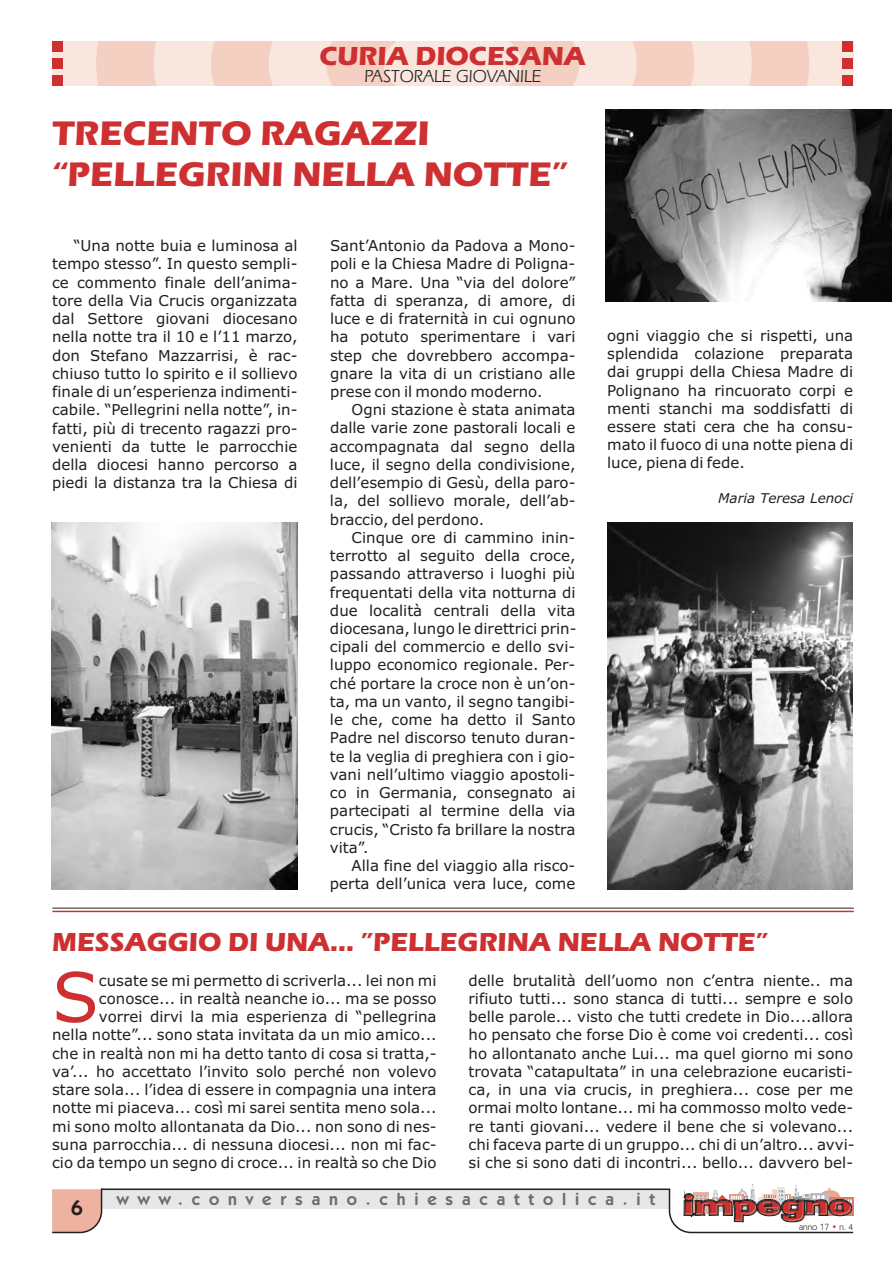
<style>
.page{position:relative;width:893px;height:1263px;background:#fff}
.page>*{position:absolute;margin:0;border:0;box-sizing:border-box;transform-origin:0 0}
.t1{font:68.4px "Verdana";color:#ce3031}
.t2{font:700 35.4px/40.5px "Eras ITC";color:#ce3031}
.t3{font:700 27px "Eras ITC";color:#ce3031}
.t4{font:600 21px "Kabel IT Cby BT";color:#231f20}
.t5{font:18px "Eras IT Cby BT";color:#231f20}
.t6{font:600 17.25px "Kabel IT Cby BT";letter-spacing:.515em;color:#6c6d70}
.t7{font:15px/18.3px "Verdana";color:#231f20;text-align:justify}
.t8{font:italic 13.5px "Verdana";color:#231f20}
.t9{font:9px "Kabel IT Cby BT";color:#231f20}
.t10{font:9px "Kabel IT Cby BT";color:#ce3031}
</style>
<div class="page">
<svg style="left:52px;top:1184px;width:802px;height:50px"></svg>
<img style="left:605px;top:110px;width:286px;height:191px">
<img style="left:52px;top:523px;width:245px;height:366px">
<img style="left:607px;top:523px;width:245px;height:366px">
<hr style="left:52px;top:908px;width:802px;height:1px;background:#231f20">
<hr style="left:52px;top:911px;width:802px;height:1px;background:#ce3031">
<div style="left:52px;top:41px;width:801px;height:44px;background:#f9e7df"></div>
<svg style="left:96px;top:41px;width:713px;height:44px"></svg>
<div style="left:52px;top:41px;width:11px;height:11px;background:#ce3031"></div>
<div style="left:52px;top:75px;width:11px;height:11px;background:#ce3031"></div>
<div style="left:52px;top:58px;width:11px;height:11px;background:#ce3031"></div>
<div style="left:842px;top:41px;width:11px;height:11px;background:#ce3031"></div>
<div style="left:842px;top:75px;width:11px;height:11px;background:#ce3031"></div>
<div style="left:842px;top:58px;width:11px;height:11px;background:#ce3031"></div>
<h3 class="t3" style="left:319px;top:46px;width:268px">CURIA DIOCESANA</h3>
<p class="t5" style="left:364px;top:69px;width:179px">PASTORALE GIOVANILE</p>
<h2 class="t2" style="left:52px;top:117px;width:517px">TRECENTO RAGAZZI “PELLEGRINI NELLA NOTTE”</h2>
<p class="t7" style="left:52px;top:238px;width:247px;text-indent:22px">“Una notte buia e luminosa al tempo stesso”. In questo sempli&shy;ce commento finale dell’anima&shy;tore della Via Crucis organizzata dal Settore giovani diocesano nella notte tra il 10 e l’11 marzo, don Stefano Mazzarrisi, è rac&shy;chiuso tutto lo spirito e il sollievo finale di un’esperienza indimenti&shy;cabile. “Pellegrini nella notte”, in&shy;fatti, più di trecento ragazzi pro&shy;venienti da tutte le parrocchie della diocesi hanno percorso a piedi la distanza tra la Chiesa di</p>
<p class="t7" style="left:330px;top:238px;width:247px">Sant’Antonio da Padova a Mono&shy;poli e la Chiesa Madre di Poligna&shy;no a Mare. Una “via del dolore” fatta di speranza, di amore, di luce e di fraternità in cui ognuno ha potuto sperimentare i vari step che dovrebbero accompa&shy;gnare la vita di un cristiano alle prese con il mondo moderno.</p>
<p class="t7" style="left:330px;top:402px;width:247px;text-indent:22px">Ogni stazione è stata animata dalle varie zone pastorali locali e accompagnata dal segno della luce, il segno della condivisione, dell’esempio di Gesù, della paro&shy;la, del sollievo morale, dell’ab&shy;braccio, del perdono.</p>
<p class="t7" style="left:330px;top:529px;width:248px;text-indent:22px">Cinque ore di cammino inin&shy;terrotto al seguito della croce, passando attraverso i luoghi più frequentati della vita notturna di due località centrali della vita diocesana, lungo le direttrici prin&shy;cipali del commercio e dello svi&shy;luppo economico regionale. Per&shy;ché portare la croce non è un’on&shy;ta, ma un vanto, il segno tangibi&shy;le che, come ha detto il Santo Padre nel discorso tenuto duran&shy;te la veglia di preghiera con i gio&shy;vani nell’ultimo viaggio apostoli&shy;co in Germania, consegnato ai partecipati al termine della via crucis, “Cristo fa brillare la nostra vita”.</p>
<p class="t7" style="left:330px;top:858px;width:247px;text-align:right">Alla fine del viaggio alla risco&shy;perta dell’unica vera luce, come</p>
<p class="t7" style="left:607px;top:327px;width:247px">ogni viaggio che si rispetti, una splendida colazione preparata dai gruppi della Chiesa Madre di Polignano ha rincuorato corpi e menti stanchi ma soddisfatti di essere stati cera che ha consu&shy;mato il fuoco di una notte piena di luce, piena di fede.</p>
<p class="t8" style="left:718px;top:493px;width:136px">Maria Teresa Lenoci</p>
<h3 class="t3" style="left:52px;top:932px;width:717px">MESSAGGIO DI UNA… ”PELLEGRINA NELLA NOTTE”</h3>
<p class="t7" style="left:468px;top:972px;width:388px">delle brutalità dell’uomo non c’entra niente.. ma rifiuto tutti... sono stanca di tutti... sempre e solo belle parole... visto che tutti credete in Dio....allora ho pensato che forse Dio è come voi credenti... così ho allontanato anche Lui... ma quel giorno mi sono trovata “catapultata” in una celebrazione eucaristi&shy;ca, in una via crucis, in preghiera... cose per me ormai molto lontane... mi ha commosso molto vede&shy;re tanti giovani... vedere il bene che si volevano... chi faceva parte di un gruppo... chi di un’altro... avvi&shy;si che si sono dati di incontri... bello... davvero bel-</p>
<h1 class="t1" style="left:52px;top:969px;width:48px">S</h1>
<p class="t7" style="left:52px;top:972px;width:386px;text-align:right">cusate se mi permetto di scriverla... lei non mi conosce... in realtà neanche io... ma se posso vorrei dirvi la mia esperienza di “pellegrina<br>nella notte”... sono stata invitata da un mio amico... che in realtà non mi ha detto tanto di cosa si tratta,- va’... ho accettato l’invito solo perché non volevo stare sola... l’idea di essere in compagnia una intera notte mi piaceva... così mi sarei sentita meno sola... mi sono molto allontanata da Dio... non sono di nes&shy;suna parrocchia... di nessuna diocesi... non mi fac&shy;cio da tempo un segno di croce... in realtà so che Dio</p>
<h3 class="t4" style="left:71px;top:1199px;width:13px">6</h3>
<p class="t6" style="left:117px;top:1192px;width:540px">www.conversano.chiesacattolica.it</p>
<p class="t9" style="left:799px;top:1223px;width:55px">anno 17 n. 4</p>
<p class="t10" style="left:832px;top:1223px;width:7px">•</p>
</div>
